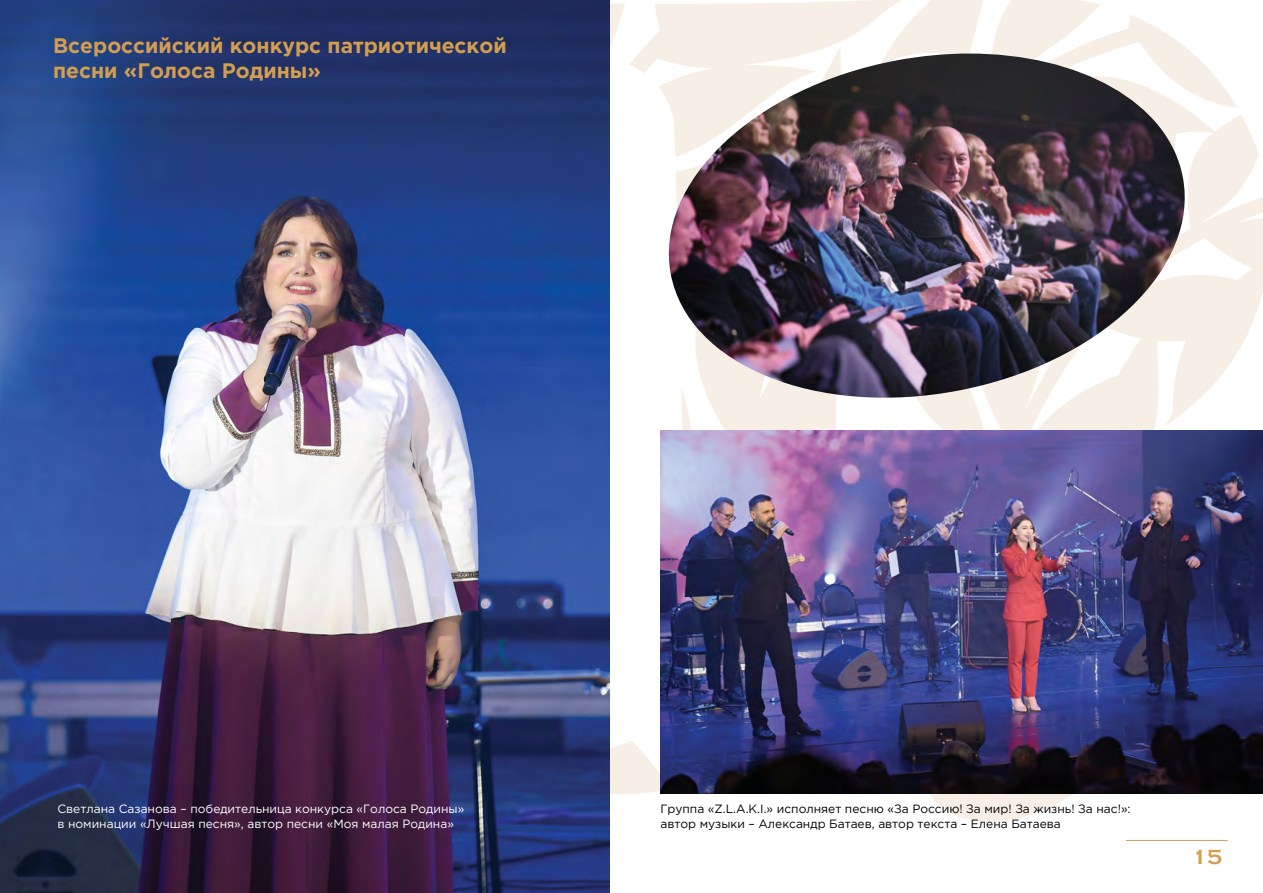
<style>
.page{position:relative;width:1263px;height:893px;background:#fff}
.page>*{position:absolute;margin:0;border:0;box-sizing:border-box;transform-origin:0 0}
.t1{font:700 21px/25.2px "Gotham Pro";color:#d39e50}
.t2{font:21px "Copperplate Gothic Bold RUSBY";color:#d49f51}
.t3{font:12px/14.4px "Gotham Pro";color:#000}
.t4{font:12px/14.4px "Gotham Pro";color:#fff}
</style>
<div class="page">
<hr style="left:1126px;top:840px;width:101px;height:1px;background:#d39e50">
<svg style="left:910px;top:793px;width:235px;height:29px"></svg>
<svg style="left:682px;top:411px;width:154px;height:19px;fill:#f7efe6"></svg>
<svg style="left:925px;top:411px;width:50px;height:19px"></svg>
<svg style="left:975px;top:115px;width:288px;height:315px;fill:#f7efe6"></svg>
<svg style="left:609px;top:740px;width:63px;height:54px"></svg>
<svg style="left:609px;top:0;width:375px;height:241px"></svg>
<svg style="left:992px;top:0;width:245px;height:108px"></svg>
<img style="left:653px;top:54px;width:547px;height:357px">
<img style="left:0;top:0;width:609px;height:893px">
<img style="left:660px;top:430px;width:603px;height:363px">
<h1 class="t1" style="left:53px;top:33px;width:455px">Всероссийский конкурс патриотической песни «Голоса Родины»</h1>
<p class="t4" style="left:57px;top:802px;width:408px">Светлана Сазанова – победительница конкурса «Голоса Родины» в номинации «Лучшая песня», автор песни «Моя малая Родина»</p>
<p class="t3" style="left:660px;top:802px;width:472px">Группа «Z.L.A.K.I.» исполняет песню «За Россию! За мир! За жизнь! За нас!»: автор музыки – Александр Батаев, автор текста – Елена Батаева</p>
<h1 class="t2" style="left:1192px;top:845px;width:31px">15</h1>
</div>
